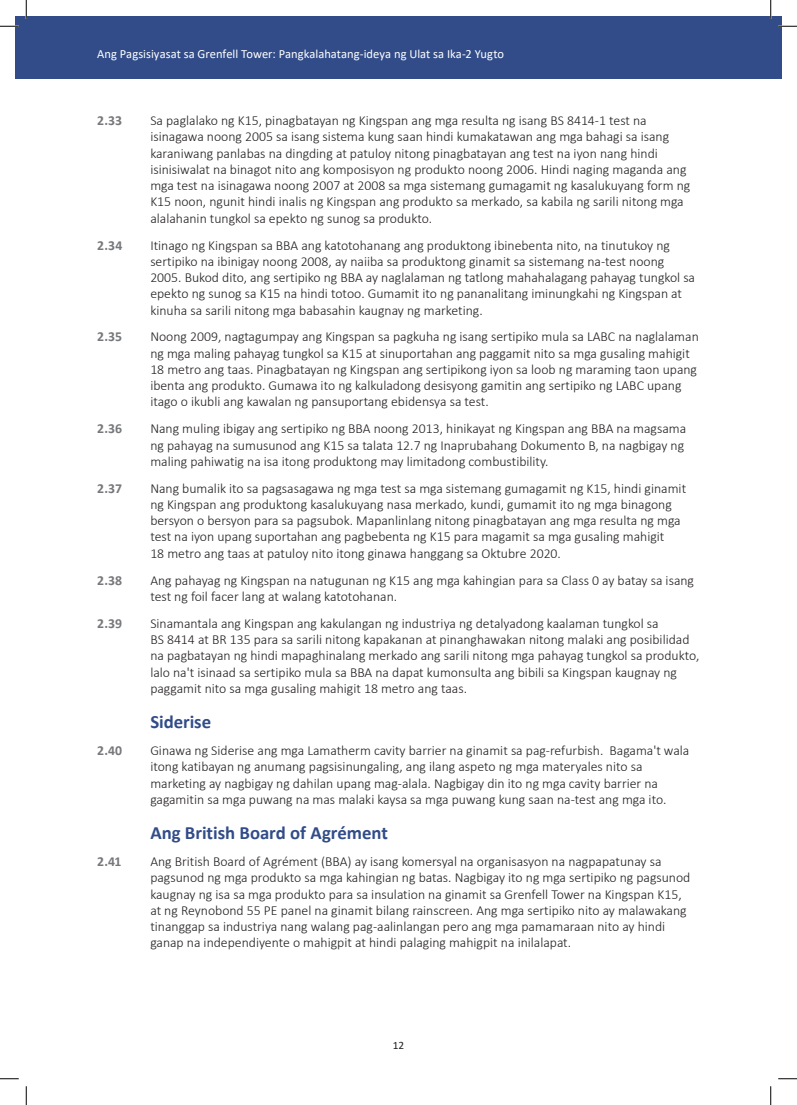
<style>
.page{position:relative;width:797px;height:1105px;background:#fff}
.page>*{position:absolute;margin:0;border:0;box-sizing:border-box;transform-origin:0 0}
.BHead{font:700 18.75px "Calibri";color:#314c88}
.t1{font:300 13.75px/16.2px "Calibri";color:#231f20}
.t2{font:700 13.75px "Calibri";letter-spacing:-.005em;color:#76787b}
.t3{font:12.5px "Calibri";color:#fff}
.t4{font:11.25px "Calibri";color:#231f20}
</style>
<div class="page">
<div style="left:16px;top:16px;width:754px;height:63px;background:#314c88"></div>
<div style="left:770px;top:16px;width:11px;height:63px;background:#314c88"></div>
<svg style="left:0;top:25px;width:19px;height:2px"></svg>
<svg style="left:778px;top:25px;width:19px;height:2px"></svg>
<svg style="left:0;top:1078px;width:19px;height:1px"></svg>
<svg style="left:778px;top:1078px;width:19px;height:1px"></svg>
<svg style="left:25px;top:0;width:2px;height:19px"></svg>
<svg style="left:25px;top:1086px;width:2px;height:19px"></svg>
<svg style="left:770px;top:0;width:1px;height:19px"></svg>
<svg style="left:770px;top:1086px;width:1px;height:19px"></svg>
<p class="t3" style="left:97px;top:45px;width:408px">Ang Pagsisiyasat sa Grenfell Tower: Pangkalahatang-ideya ng Ulat sa Ika-2 Yugto</p>
<p class="t2" style="left:97px;top:111px;width:26px">2.33</p>
<p class="t1" style="left:150px;top:112px;width:541px">Sa paglalako ng K15, pinagbatayan ng Kingspan ang mga resulta ng isang BS 8414-1 test na isinagawa noong 2005 sa isang sistema kung saan hindi kumakatawan ang mga bahagi sa isang karaniwang panlabas na dingding at patuloy nitong pinagbatayan ang test na iyon nang hindi isinisiwalat na binagot nito ang komposisyon ng produkto noong 2006. Hindi naging maganda ang mga test na isinagawa noong 2007 at 2008 sa mga sistemang gumagamit ng kasalukuyang form ng K15 noon, ngunit hindi inalis ng Kingspan ang produkto sa merkado, sa kabila ng sarili nitong mga alalahanin tungkol sa epekto ng sunog sa produkto.</p>
<p class="t2" style="left:97px;top:235px;width:27px">2.34</p>
<p class="t1" style="left:150px;top:237px;width:546px">Itinago ng Kingspan sa BBA ang katotohanang ang produktong ibinebenta nito, na tinutukoy ng sertipiko na ibinigay noong 2008, ay naiiba sa produktong ginamit sa sistemang na-test noong 2005. Bukod dito, ang sertipiko ng BBA ay naglalaman ng tatlong mahahalagang pahayag tungkol sa epekto ng sunog sa K15 na hindi totoo. Gumamit ito ng pananalitang iminungkahi ng Kingspan at kinuha sa sarili nitong mga babasahin kaugnay ng marketing.</p>
<p class="t2" style="left:97px;top:327px;width:26px">2.35</p>
<p class="t1" style="left:150px;top:329px;width:550px">Noong 2009, nagtagumpay ang Kingspan sa pagkuha ng isang sertipiko mula sa LABC na naglalaman ng mga maling pahayag tungkol sa K15 at sinuportahan ang paggamit nito sa mga gusaling mahigit 18 metro ang taas. Pinagbatayan ng Kingspan ang sertipikong iyon sa loob ng maraming taon upang ibenta ang produkto. Gumawa ito ng kalkuladong desisyong gamitin ang sertipiko ng LABC upang itago o ikubli ang kawalan ng pansuportang ebidensya sa test.</p>
<p class="t2" style="left:97px;top:419px;width:27px">2.36</p>
<p class="t1" style="left:150px;top:420px;width:537px">Nang muling ibigay ang sertipiko ng BBA noong 2013, hinikayat ng Kingspan ang BBA na magsama ng pahayag na sumusunod ang K15 sa talata 12.7 ng Inaprubahang Dokumento B, na nagbigay ng maling pahiwatig na isa itong produktong may limitadong combustibility.</p>
<p class="t2" style="left:97px;top:478px;width:26px">2.37</p>
<p class="t1" style="left:150px;top:480px;width:537px">Nang bumalik ito sa pagsasagawa ng mga test sa mga sistemang gumagamit ng K15, hindi ginamit ng Kingspan ang produktong kasalukuyang nasa merkado, kundi, gumamit ito ng mga binagong bersyon o bersyon para sa pagsubok. Mapanlinlang nitong pinagbatayan ang mga resulta ng mga test na iyon upang suportahan ang pagbebenta ng K15 para magamit sa mga gusaling mahigit<br>18 metro ang taas at patuloy nito itong ginawa hanggang sa Oktubre 2020.</p>
<p class="t2" style="left:97px;top:570px;width:27px">2.38</p>
<p class="t1" style="left:150px;top:572px;width:545px">Ang pahayag ng Kingspan na natugunan ng K15 ang mga kahingian para sa Class 0 ay batay sa isang test ng foil facer lang at walang katotohanan.</p>
<p class="t2" style="left:97px;top:613px;width:26px">2.39</p>
<p class="t1" style="left:150px;top:615px;width:550px">Sinamantala ang Kingspan ang kakulangan ng industriya ng detalyadong kaalaman tungkol sa<br>BS 8414 at BR 135 para sa sarili nitong kapakanan at pinanghawakan nitong malaki ang posibilidad na pagbatayan ng hindi mapaghinalang merkado ang sarili nitong mga pahayag tungkol sa produkto, lalo na't isinaad sa sertipiko mula sa BBA na dapat kumonsulta ang bibili sa Kingspan kaugnay ng paggamit nito sa mga gusaling mahigit 18 metro ang taas.</p>
<h3 class="BHead" style="left:150px;top:709px;width:62px">Siderise</h3>
<p class="t2" style="left:97px;top:741px;width:27px">2.40</p>
<p class="t1" style="left:150px;top:742px;width:540px">Ginawa ng Siderise ang mga Lamatherm cavity barrier na ginamit sa pag-refurbish. Bagama't wala itong katibayan ng anumang pagsisinungaling, ang ilang aspeto ng mga materyales nito sa marketing ay nagbigay ng dahilan upang mag-alala. Nagbigay din ito ng mga cavity barrier na gagamitin sa mga puwang na mas malaki kaysa sa mga puwang kung saan na-test ang mga ito.</p>
<h3 class="BHead" style="left:150px;top:820px;width:239px">Ang British Board of Agrément</h3>
<p class="t2" style="left:97px;top:852px;width:26px">2.41</p>
<p class="t1" style="left:150px;top:853px;width:541px">Ang British Board of Agrément (BBA) ay isang komersyal na organisasyon na nagpapatunay sa pagsunod ng mga produkto sa mga kahingian ng batas. Nagbigay ito ng mga sertipiko ng pagsunod kaugnay ng isa sa mga produkto para sa insulation na ginamit sa Grenfell Tower na Kingspan K15, at ng Reynobond 55 PE panel na ginamit bilang rainscreen. Ang mga sertipiko nito ay malawakang tinanggap sa industriya nang walang pag-aalinlangan pero ang mga pamamaraan nito ay hindi ganap na independiyente o mahigpit at hindi palaging mahigpit na inilalapat.</p>
<p class="t4" style="left:393px;top:1037px;width:13px">12</p>
</div>
